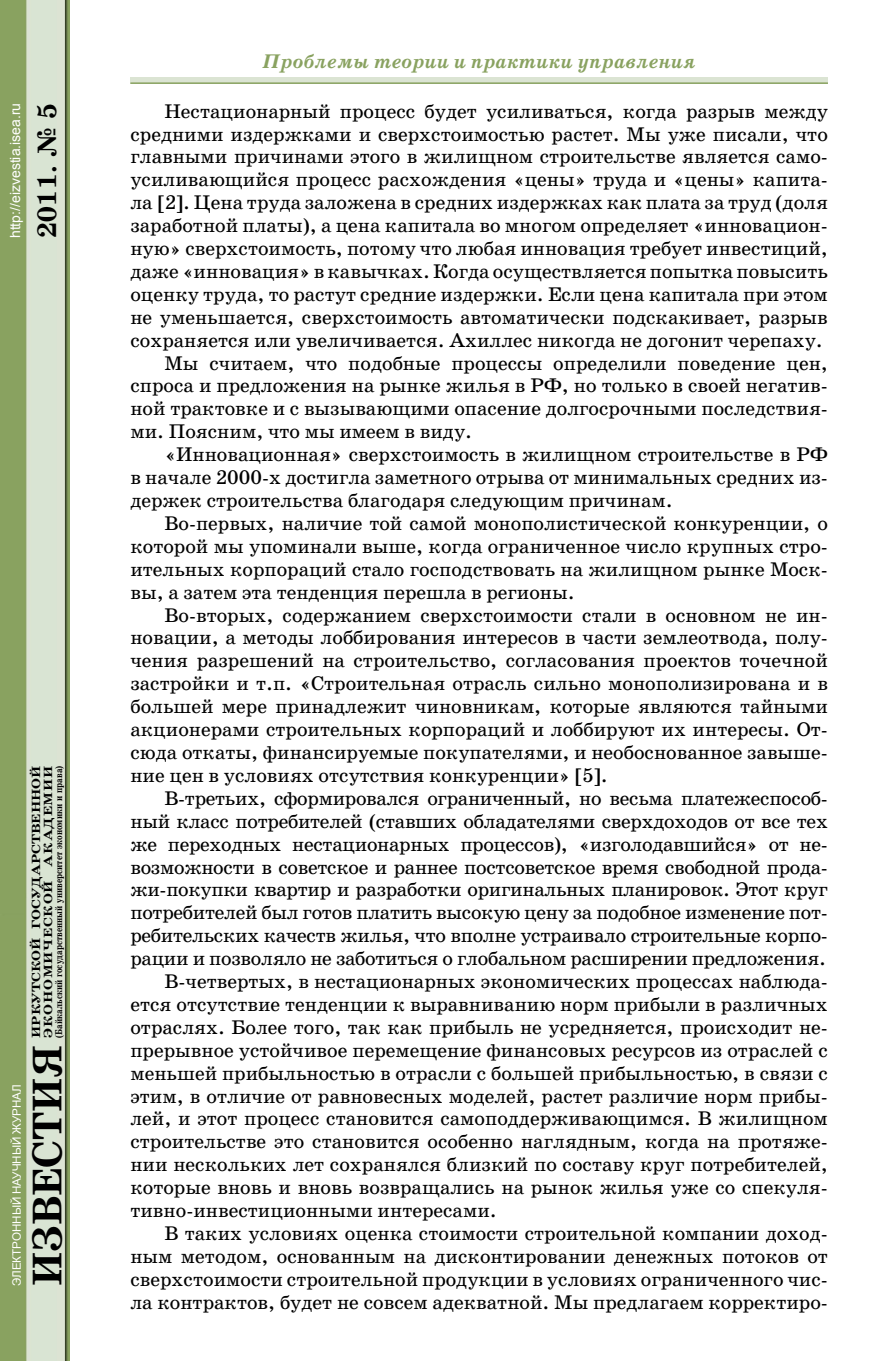
<style>
.page{position:relative;width:896px;height:1361px;background:#fff}
.page>*{position:absolute;margin:0;border:0;box-sizing:border-box;transform-origin:0 0}
.t1{font:700 42px "School Book C";color:#000}
.t2{font:700 27px "School Book C";color:#000}
.t3{font:20px "School Book C";color:#000}
.t4{font:italic 700 20px "School Book C";color:#89a260}
.t5{font:14px "Arial";color:#fff}
.t6{font:700 12px/12px "School Book C";color:#000;scale:1.25 1}
.t7{font:11.6px "Arial";color:#fff}
.t8{font:700 10px "School Book C";color:#000;scale:.85 1}
</style>
<div class="page">
<div style="left:130px;top:77px;width:698px;height:7px;background:#dbe4d3"></div>
<img style="left:0;top:0;width:70px;height:1361px">
<hr style="left:130px;top:82px;width:698px;height:2px;background:#89a260">
<p class="t5" style="left:6px;top:238px;width:137px;rotate:-90deg">http://eizvestia.isea.ru</p>
<h2 class="t2" style="left:32px;top:238px;width:136px;rotate:-90deg">2011. № 5</h2>
<p class="t7" style="left:9px;top:1286px;width:203px;rotate:-90deg">ЭЛЕКТРОННЫЙ НАУЧНЫЙ ЖУРНАЛ</p>
<p class="t6" style="left:30px;top:1037px;width:219px;rotate:-90deg">ИРКУТСКОЙ ГОСУДАРСТВЕННОЙ<br>ЭКОНОМИЧЕСКОЙ АКАДЕМИИ</p>
<p class="t8" style="left:53px;top:1037px;width:322px;rotate:-90deg">(Байкальский государственный университет экономики и права)</p>
<h1 class="t1" style="left:24px;top:1286px;width:243px;rotate:-90deg">ИЗВЕСТИЯ</h1>
<p class="t4" style="left:262px;top:51px;width:435px">Проблемы теории и практики управления</p>
<p class="t3" style="left:164px;top:100px;width:665px">Нестационарный процесс будет усиливаться, когда разрыв между</p>
<p class="t3" style="left:130px;top:123px;width:699px">средними издержками и сверхстоимостью растет. Мы уже писали, что</p>
<p class="t3" style="left:130px;top:146px;width:699px">главными причинами этого в жилищном строительстве является само-</p>
<p class="t3" style="left:130px;top:169px;width:699px">усиливающийся процесс расхождения «цены» труда и «цены» капита-</p>
<p class="t3" style="left:130px;top:192px;width:699px">ла [2]. Цена труда заложена в средних издержках как плата за труд (доля</p>
<p class="t3" style="left:130px;top:215px;width:699px">заработной платы), а цена капитала во многом определяет «инновацион-</p>
<p class="t3" style="left:130px;top:237px;width:699px">ную» сверхстоимость, потому что любая инновация требует инвестиций,</p>
<p class="t3" style="left:130px;top:260px;width:699px">даже «инновация» в кавычках. Когда осуществляется попытка повысить</p>
<p class="t3" style="left:130px;top:283px;width:699px">оценку труда, то растут средние издержки. Если цена капитала при этом</p>
<p class="t3" style="left:130px;top:306px;width:699px">не уменьшается, сверхстоимость автоматически подскакивает, разрыв</p>
<p class="t3" style="left:130px;top:329px;width:694px">сохраняется или увеличивается. Ахиллес никогда не догонит черепаху.</p>
<p class="t3" style="left:164px;top:352px;width:665px">Мы считаем, что подобные процессы определили поведение цен,</p>
<p class="t3" style="left:130px;top:375px;width:699px">спроса и предложения на рынке жилья в РФ, но только в своей негатив-</p>
<p class="t3" style="left:130px;top:398px;width:699px">ной трактовке и с вызывающими опасение долгосрочными последствия-</p>
<p class="t3" style="left:130px;top:421px;width:343px">ми. Поясним, что мы имеем в виду.</p>
<p class="t3" style="left:164px;top:444px;width:665px">«Инновационная» сверхстоимость в жилищном строительстве в РФ</p>
<p class="t3" style="left:130px;top:466px;width:699px">в начале 2000-х достигла заметного отрыва от минимальных средних из-</p>
<p class="t3" style="left:130px;top:489px;width:544px">держек строительства благодаря следующим причинам.</p>
<p class="t3" style="left:164px;top:512px;width:665px">Во-первых, наличие той самой монополистической конкуренции, о</p>
<p class="t3" style="left:130px;top:535px;width:699px">которой мы упоминали выше, когда ограниченное число крупных стро-</p>
<p class="t3" style="left:130px;top:558px;width:699px">ительных корпораций стало господствовать на жилищном рынке Моск-</p>
<p class="t3" style="left:130px;top:581px;width:446px">вы, а затем эта тенденция перешла в регионы.</p>
<p class="t3" style="left:164px;top:604px;width:665px">Во-вторых, содержанием сверхстоимости стали в основном не ин-</p>
<p class="t3" style="left:130px;top:627px;width:699px">новации, а методы лоббирования интересов в части землеотвода, полу-</p>
<p class="t3" style="left:130px;top:650px;width:699px">чения разрешений на строительство, согласования проектов точечной</p>
<p class="t3" style="left:130px;top:673px;width:699px">застройки и т.п. «Строительная отрасль сильно монополизирована и в</p>
<p class="t3" style="left:130px;top:695px;width:699px">большей мере принадлежит чиновникам, которые являются тайными</p>
<p class="t3" style="left:130px;top:718px;width:699px">акционерами строительных корпораций и лоббируют их интересы. От-</p>
<p class="t3" style="left:130px;top:741px;width:699px">сюда откаты, финансируемые покупателями, и необоснованное завыше-</p>
<p class="t3" style="left:130px;top:764px;width:479px">ние цен в условиях отсутствия конкуренции» [5].</p>
<p class="t3" style="left:164px;top:787px;width:665px">В-третьих, сформировался ограниченный, но весьма платежеспособ-</p>
<p class="t3" style="left:130px;top:810px;width:699px">ный класс потребителей (ставших обладателями сверхдоходов от все тех</p>
<p class="t3" style="left:130px;top:833px;width:699px">же переходных нестационарных процессов), «изголодавшийся» от не-</p>
<p class="t3" style="left:130px;top:856px;width:699px">возможности в советское и раннее постсоветское время свободной прода-</p>
<p class="t3" style="left:130px;top:879px;width:699px">жи-покупки квартир и разработки оригинальных планировок. Этот круг</p>
<p class="t3" style="left:130px;top:902px;width:699px">потребителей был готов платить высокую цену за подобное изменение пот-</p>
<p class="t3" style="left:130px;top:924px;width:699px">ребительских качеств жилья, что вполне устраивало строительные корпо-</p>
<p class="t3" style="left:130px;top:947px;width:697px">рации и позволяло не заботиться о глобальном расширении предложения.</p>
<p class="t3" style="left:164px;top:970px;width:665px">В-четвертых, в нестационарных экономических процессах наблюда-</p>
<p class="t3" style="left:130px;top:993px;width:699px">ется отсутствие тенденции к выравниванию норм прибыли в различных</p>
<p class="t3" style="left:130px;top:1016px;width:699px">отраслях. Более того, так как прибыль не усредняется, происходит не-</p>
<p class="t3" style="left:130px;top:1039px;width:699px">прерывное устойчивое перемещение финансовых ресурсов из отраслей с</p>
<p class="t3" style="left:130px;top:1062px;width:699px">меньшей прибыльностью в отрасли с большей прибыльностью, в связи с</p>
<p class="t3" style="left:130px;top:1085px;width:699px">этим, в отличие от равновесных моделей, растет различие норм прибы-</p>
<p class="t3" style="left:130px;top:1108px;width:699px">лей, и этот процесс становится самоподдерживающимся. В жилищном</p>
<p class="t3" style="left:130px;top:1131px;width:699px">строительстве это становится особенно наглядным, когда на протяже-</p>
<p class="t3" style="left:130px;top:1153px;width:699px">нии нескольких лет сохранялся близкий по составу круг потребителей,</p>
<p class="t3" style="left:130px;top:1176px;width:699px">которые вновь и вновь возвращались на рынок жилья уже со спекуля-</p>
<p class="t3" style="left:130px;top:1199px;width:368px">тивно-инвестиционными интересами.</p>
<p class="t3" style="left:164px;top:1222px;width:665px">В таких условиях оценка стоимости строительной компании доход-</p>
<p class="t3" style="left:130px;top:1245px;width:699px">ным методом, основанным на дисконтировании денежных потоков от</p>
<p class="t3" style="left:130px;top:1268px;width:699px">сверхстоимости строительной продукции в условиях ограниченного чис-</p>
<p class="t3" style="left:130px;top:1291px;width:699px">ла контрактов, будет не совсем адекватной. Мы предлагаем корректиро-</p>
</div>
